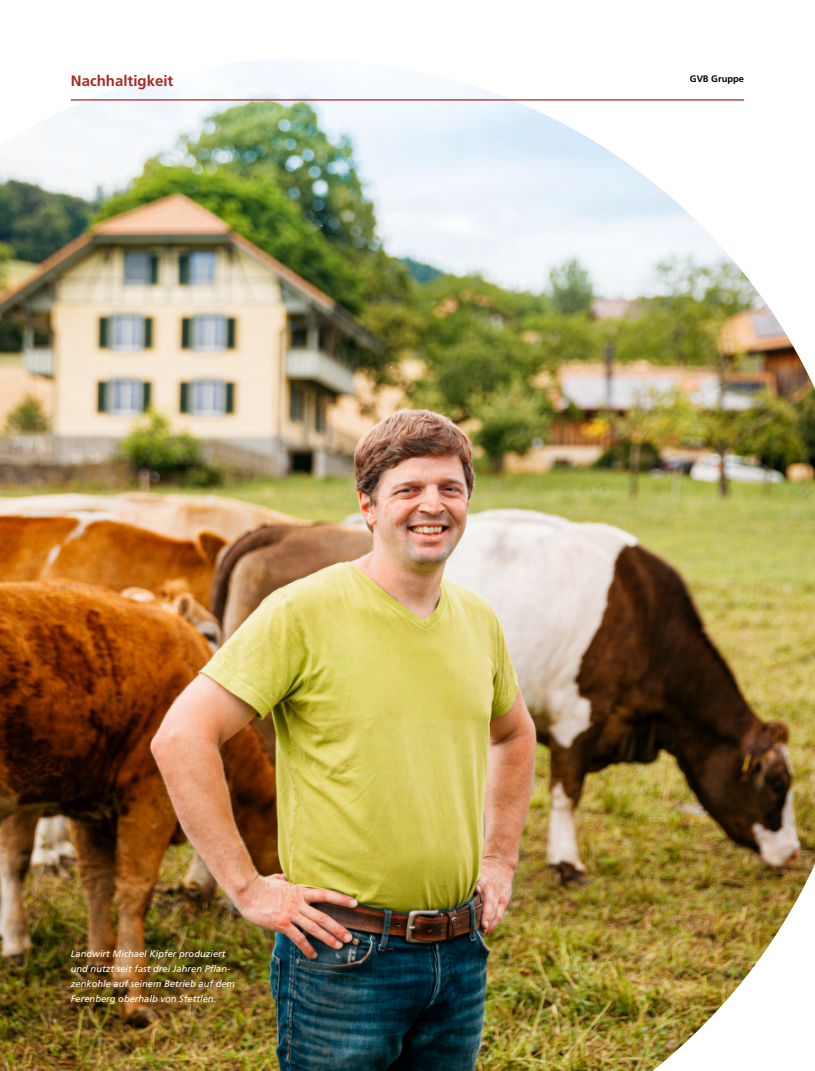
<style>
.page{position:relative;width:815px;height:1071px;background:#fff}
.page>*{position:absolute;margin:0;border:0;box-sizing:border-box;transform-origin:0 0}
.Rubrik{font:700 15px "Frutiger LT Std";color:#ab2820}
.Kasten_Titel_Fett{font:italic 9.38px/15px "Frutiger LT Std";color:#fff}
.t1{font:700 9.38px "Frutiger LT Std";color:#000}
</style>
<div class="page">
<img style="left:0;top:60px;width:815px;height:1010px">
<hr style="left:71px;top:99px;width:673px;height:1px;background:#ab2820">
<p class="Rubrik" style="left:71px;top:72px;width:104px">Nachhaltigkeit</p>
<p class="t1" style="left:690px;top:73px;width:56px">GVB Gruppe</p>
<p class="Kasten_Titel_Fett" style="left:71px;top:945px;width:166px">Landwirt Michael Kipfer produziert und nutzt seit fast drei Jahren Pflan&shy;zenkohle auf seinem Betrieb auf dem Ferenberg oberhalb von Stettlen.</p>
</div>
